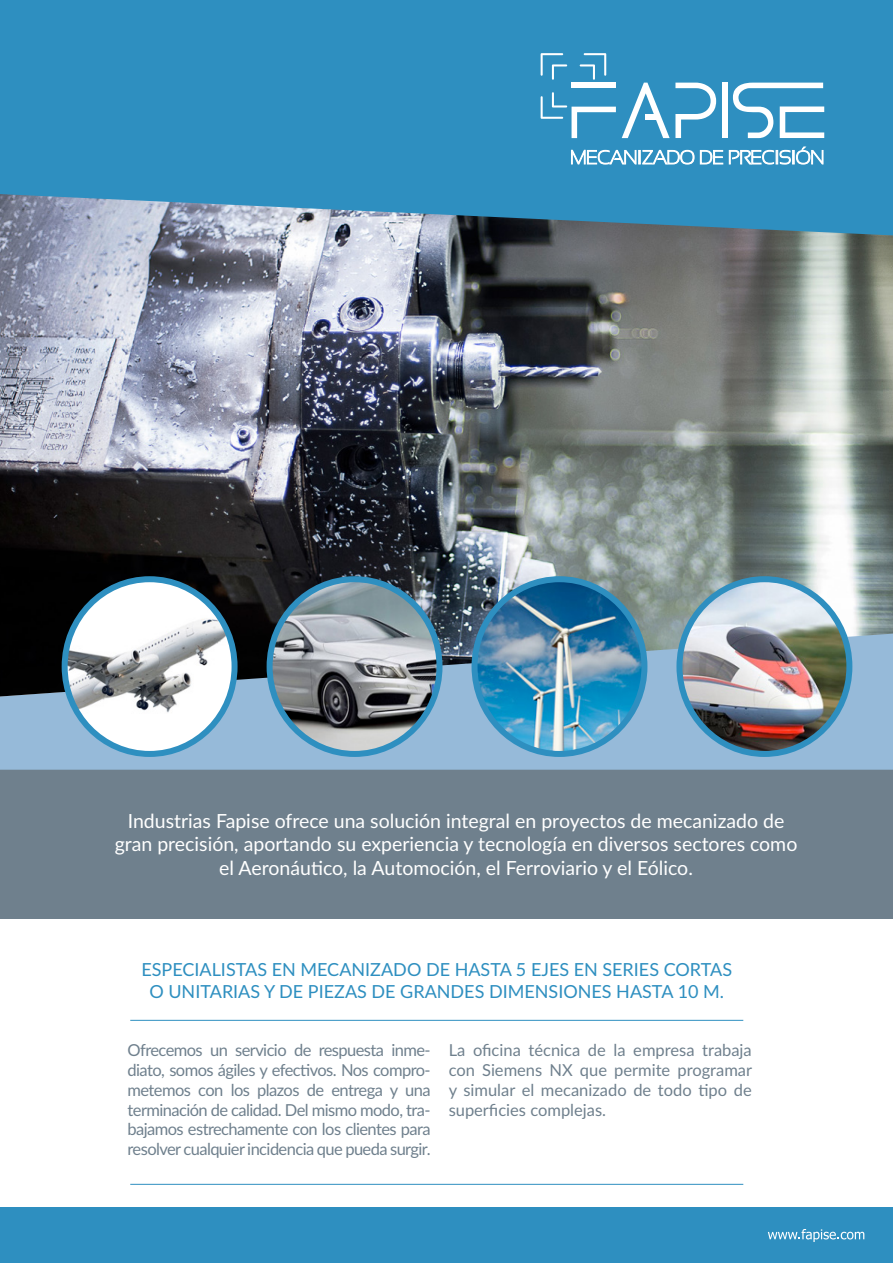
<style>
.page{position:relative;width:893px;height:1263px;background:#fff}
.page>*{position:absolute;margin:0;border:0;box-sizing:border-box;transform-origin:0 0}
.t1{font:19.5px/23.4px "Lato";color:#fff;text-align:center}
.t2{font:18px/21.6px "Lato";color:#2e8fc0;text-align:center}
.t3{font:16.5px/19.8px "Lato";letter-spacing:-.02em;color:#6f808d;text-align:justify}
</style>
<div class="page">
<div style="left:0;top:765px;width:893px;height:153px;background:#6f808d"></div>
<div style="left:0;top:696px;width:893px;height:74px;background:#96bad9"></div>
<img style="left:0;top:235px;width:893px;height:461px">
<svg style="left:0;top:0;width:893px;height:235px;background:#3890be"></svg>
<div style="left:572px;top:83px;width:44px;height:5px;background:#fff"></div>
<svg style="left:622px;top:83px;width:94px;height:55px"></svg>
<div style="left:722px;top:83px;width:5px;height:55px;background:#fff"></div>
<svg style="left:733px;top:83px;width:91px;height:55px"></svg>
<svg style="left:571px;top:150px;width:123px;height:14px"></svg>
<svg style="left:700px;top:150px;width:23px;height:14px"></svg>
<svg style="left:729px;top:146px;width:94px;height:18px"></svg>
<svg style="left:541px;top:53px;width:26px;height:27px"></svg>
<svg style="left:541px;top:92px;width:75px;height:46px;background:#4da0c9"></svg>
<svg style="left:580px;top:53px;width:26px;height:27px"></svg>
<div style="left:645px;top:114px;width:14px;height:6px;background:#fff"></div>
<img style="left:65px;top:590px;width:170px;height:164px">
<div style="left:62px;top:576px;width:176px;height:181px;border:6px solid #2e8fc0;border-radius:50%"></div>
<img style="left:270px;top:579px;width:169px;height:175px">
<div style="left:267px;top:576px;width:175px;height:181px;border:6px solid #2e8fc0;border-radius:50%"></div>
<img style="left:475px;top:579px;width:169px;height:175px">
<div style="left:472px;top:576px;width:175px;height:181px;border:6px solid #2e8fc0;border-radius:50%"></div>
<img style="left:679px;top:579px;width:170px;height:175px">
<div style="left:676px;top:576px;width:176px;height:181px;border:6px solid #2e8fc0;border-radius:50%"></div>
<div style="left:0;top:1208px;width:893px;height:55px;background:#2e8fc0"></div>
<svg style="left:768px;top:1229px;width:96px;height:13px"></svg>
<hr style="left:130px;top:1020px;width:613px;height:1px;background:#2e8fc0">
<hr style="left:130px;top:1184px;width:613px;height:1px;background:#2e8fc0">
<p class="t1" style="left:115px;top:808px;width:684px">Industrias Fapise ofrece una solución integral en proyectos de mecanizado de gran precisión, aportando su experiencia y tecnología en diversos sectores como el Aeronáutico, la Automoción, el Ferroviario y el Eólico.</p>
<p class="t2" style="left:141px;top:958px;width:592px">ESPECIALISTAS EN MECANIZADO DE HASTA 5 EJES EN SERIES CORTAS<br>O UNITARIAS Y DE PIEZAS DE GRANDES DIMENSIONES HASTA 10 M.</p>
<p class="t3" style="left:128px;top:1039px;width:305px">Ofrecemos un servicio de respuesta inme&shy;diato, somos ágiles y efectivos. Nos compro&shy;metemos con los plazos de entrega y una terminación de calidad. Del mismo modo, tra&shy;bajamos estrechamente con los clientes para resolver cualquier incidencia que pueda surgir.</p>
<p class="t3" style="left:449px;top:1039px;width:305px">La oficina técnica de la empresa trabaja con Siemens NX que permite programar y simular el mecanizado de todo tipo de superficies complejas.</p>
</div>
